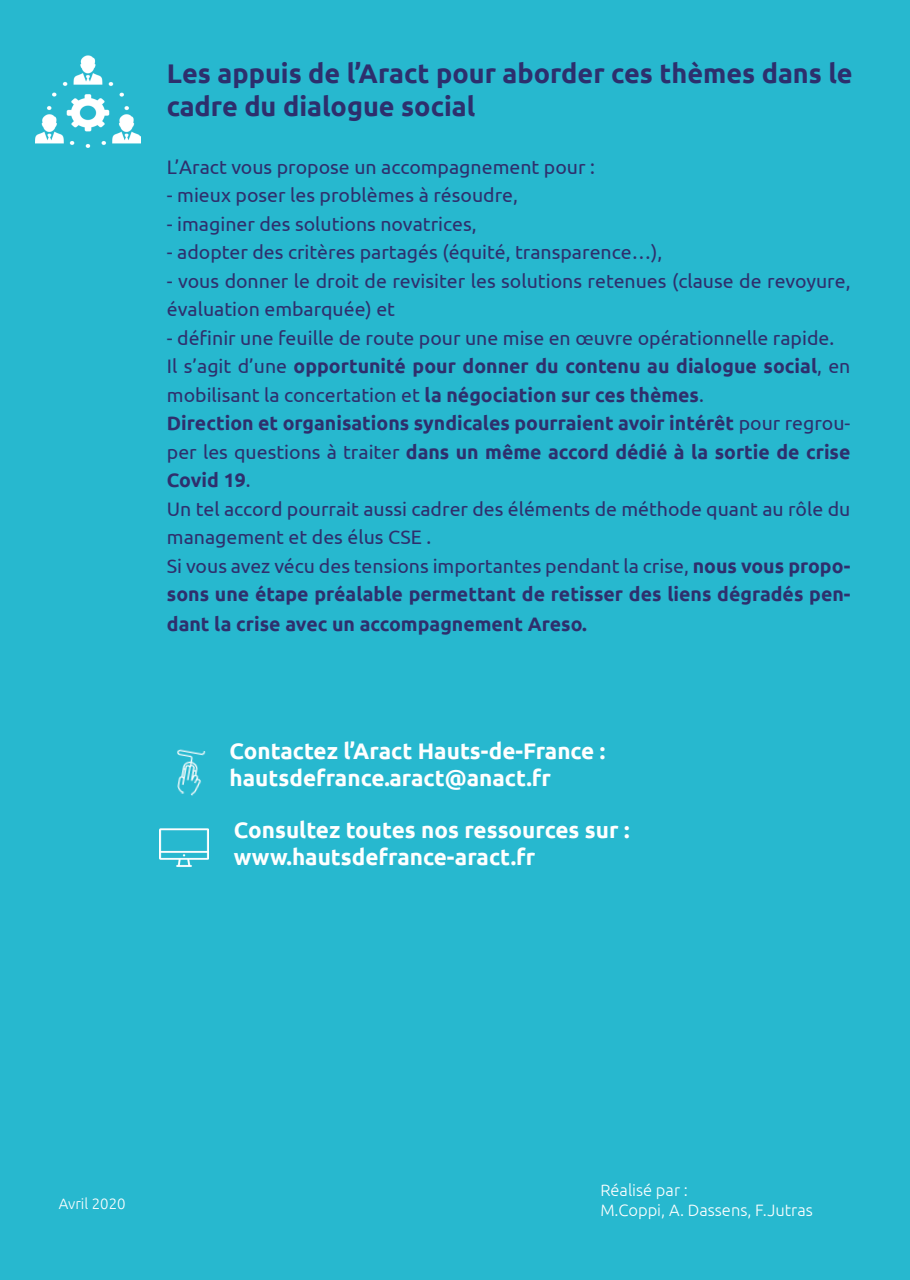
<style>
.page{position:relative;width:910px;height:1280px;background:#27b8cf}
.page>*{position:absolute;margin:0;border:0;box-sizing:border-box;transform-origin:0 0}
.t1{font:700 27px/32.4px "Ubuntu";color:#2d2f6d}
.t2{font:700 22.5px "Ubuntu";color:#fff}
.t3{font:700 19.5px/28.5px "Ubuntu";color:#2f2f6d;text-align:justify}
.t4{font:19.5px/28.5px "Ubuntu";color:#2f2f6d}
.t5{font:300 16.5px "Ubuntu";color:#fff}
.t6{font:300 15px "Ubuntu";color:#fff}
.s1{font-weight:400}
</style>
<div class="page">
<img style="left:177px;top:749px;width:29px;height:47px">
<img style="left:160px;top:828px;width:49px;height:39px">
<img style="left:35px;top:56px;width:105px;height:91px">
<p class="t1" style="left:167px;top:57px;width:687px">Les appuis de l’Aract pour aborder ces thèmes dans le cadre du dialogue social</p>
<p class="t4" style="left:167px;top:152px;width:429px">L’Aract vous propose un accompagnement pour :</p>
<p class="t4" style="left:167px;top:180px;width:352px">- mieux poser les problèmes à résoudre,</p>
<p class="t4" style="left:167px;top:209px;width:311px">- imaginer des solutions novatrices,</p>
<p class="t4" style="left:167px;top:237px;width:497px">- adopter des critères partagés (équité, transparence…),</p>
<p class="t4" style="left:167px;top:266px;width:685px">- vous donner le droit de revisiter les solutions retenues (clause de revoyure, évaluation embarquée) et</p>
<p class="t4" style="left:167px;top:323px;width:669px">- définir une feuille de route pour une mise en œuvre opérationnelle rapide.</p>
<p class="t3" style="left:167px;top:352px;width:685px"><span class="s1">Il s’agit d’une</span> opportunité pour donner du contenu au dialogue social<span class="s1">, en mobilisant la concertation et</span> la négociation sur ces thèmes<span class="s1">.</span></p>
<p class="t3" style="left:167px;top:409px;width:685px">Direction et organisations syndicales pourraient avoir intérêt <span class="s1">pour regrou&shy;per les questions à traiter</span> dans un même accord dédié à la sortie de crise Covid 19<span class="s1">.</span></p>
<p class="t4" style="left:167px;top:494px;width:685px">Un tel accord pourrait aussi cadrer des éléments de méthode quant au rôle du management et des élus CSE .</p>
<p class="t3" style="left:167px;top:551px;width:685px;line-height:29.2px"><span class="s1">Si vous avez vécu des tensions importantes pendant la crise,</span> nous vous propo&shy;sons une étape préalable permettant de retisser des liens dégradés pen&shy;dant la crise avec un accompagnement Areso.</p>
<p class="t2" style="left:230px;top:737px;width:377px">Contactez l’Aract Hauts-de-France :</p>
<p class="t2" style="left:230px;top:764px;width:323px">hautsdefrance.aract@anact.fr</p>
<p class="t2" style="left:234px;top:816px;width:397px">Consultez toutes nos ressources sur :</p>
<p class="t2" style="left:234px;top:843px;width:303px">www.hautsdefrance-aract.fr</p>
<p class="t6" style="left:59px;top:1194px;width:68px">Avril 2020</p>
<p class="t5" style="left:600px;top:1180px;width:89px">Réalisé par :</p>
<p class="t5" style="left:600px;top:1200px;width:214px">M.Coppi, A. Dassens, F.Jutras</p>
</div>
